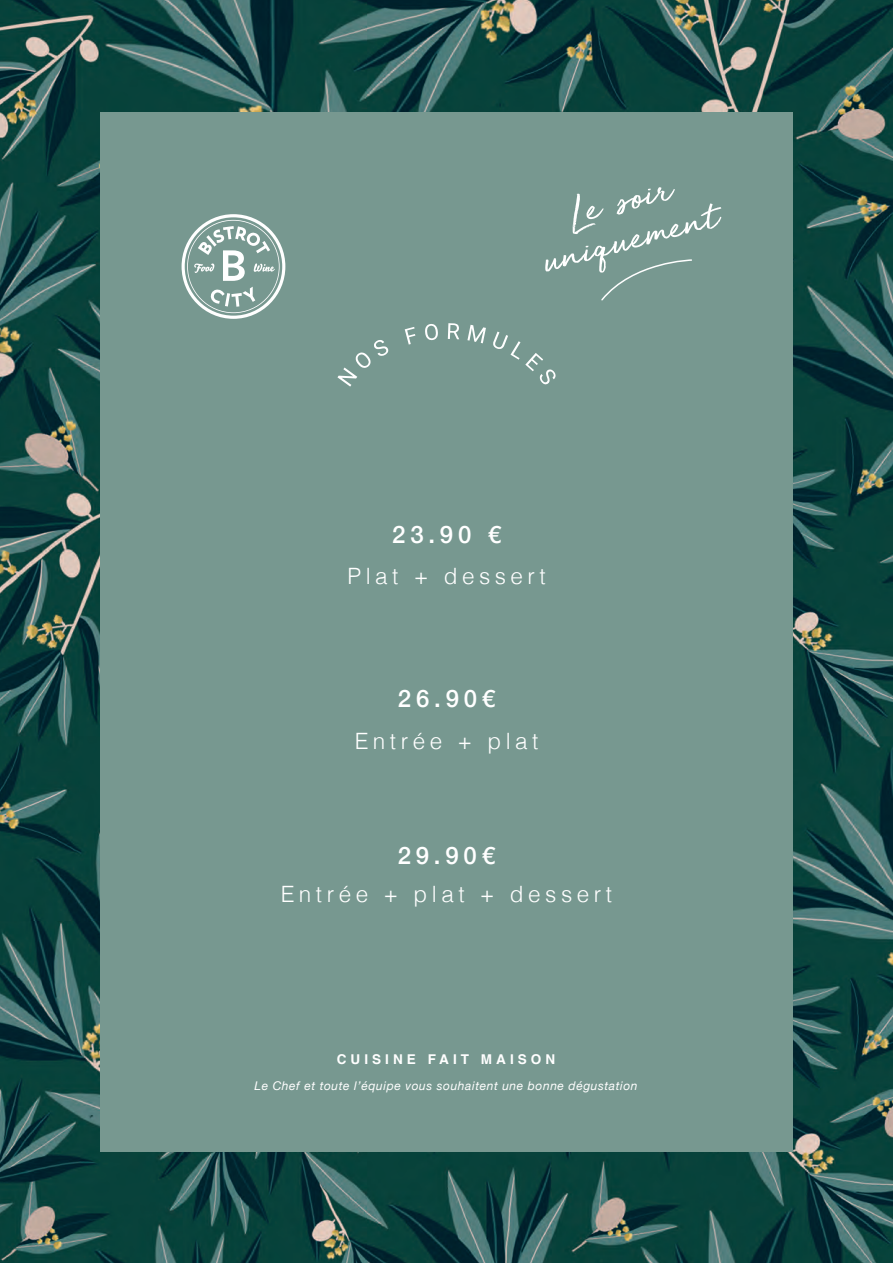
<style>
.page{position:relative;width:893px;height:1263px;background:#fff}
.page>*{position:absolute;margin:0;border:0;box-sizing:border-box;transform-origin:0 0}
.t1{font:45px/39px "Golden Plains";color:#fff;text-align:center}
.t2{font:500 24px "Helvetica Neue";letter-spacing:.2em;color:#fff}
.t3{font:300 22.5px "Helvetica";letter-spacing:.2em;color:#fff}
.t4{font:700 13.5px "Helvetica";letter-spacing:.3em;color:#fff}
.t5{font:italic 12px "Helvetica Neue";letter-spacing:.05em;color:#fff}
</style>
<div class="page">
<img style="left:0;top:0;width:893px;height:1263px">
<div style="left:100px;top:112px;width:693px;height:1039px;background:#779890"></div>
<svg style="left:182px;top:214px;width:103px;height:105px"></svg>
<svg style="left:337px;top:340px;width:51px;height:47px"></svg>
<svg style="left:405px;top:327px;width:10px;height:18px"></svg>
<svg style="left:425px;top:324px;width:13px;height:16px"></svg>
<svg style="left:448px;top:323px;width:11px;height:16px"></svg>
<svg style="left:467px;top:325px;width:19px;height:18px"></svg>
<svg style="left:493px;top:332px;width:63px;height:52px"></svg>
<svg style="left:601px;top:259px;width:91px;height:42px"></svg>
<h1 class="t1" style="left:529px;top:208px;width:182px;rotate:-15deg">Le soir uniquement</h1>
<h2 class="t2" style="left:392px;top:515px;width:110px">23.90 €</h2>
<h3 class="t3" style="left:347px;top:557px;width:200px">Plat + dessert</h3>
<h2 class="t2" style="left:398px;top:679px;width:99px">26.90€</h2>
<h3 class="t3" style="left:355px;top:722px;width:185px">Entrée + plat</h3>
<h2 class="t2" style="left:398px;top:836px;width:99px">29.90€</h2>
<h3 class="t3" style="left:281px;top:875px;width:333px">Entrée + plat + dessert</h3>
<p class="t4" style="left:337px;top:1051px;width:220px">CUISINE FAIT MAISON</p>
<p class="t5" style="left:254px;top:1077px;width:385px">Le Chef et toute l’équipe vous souhaitent une bonne dégustation</p>
</div>
